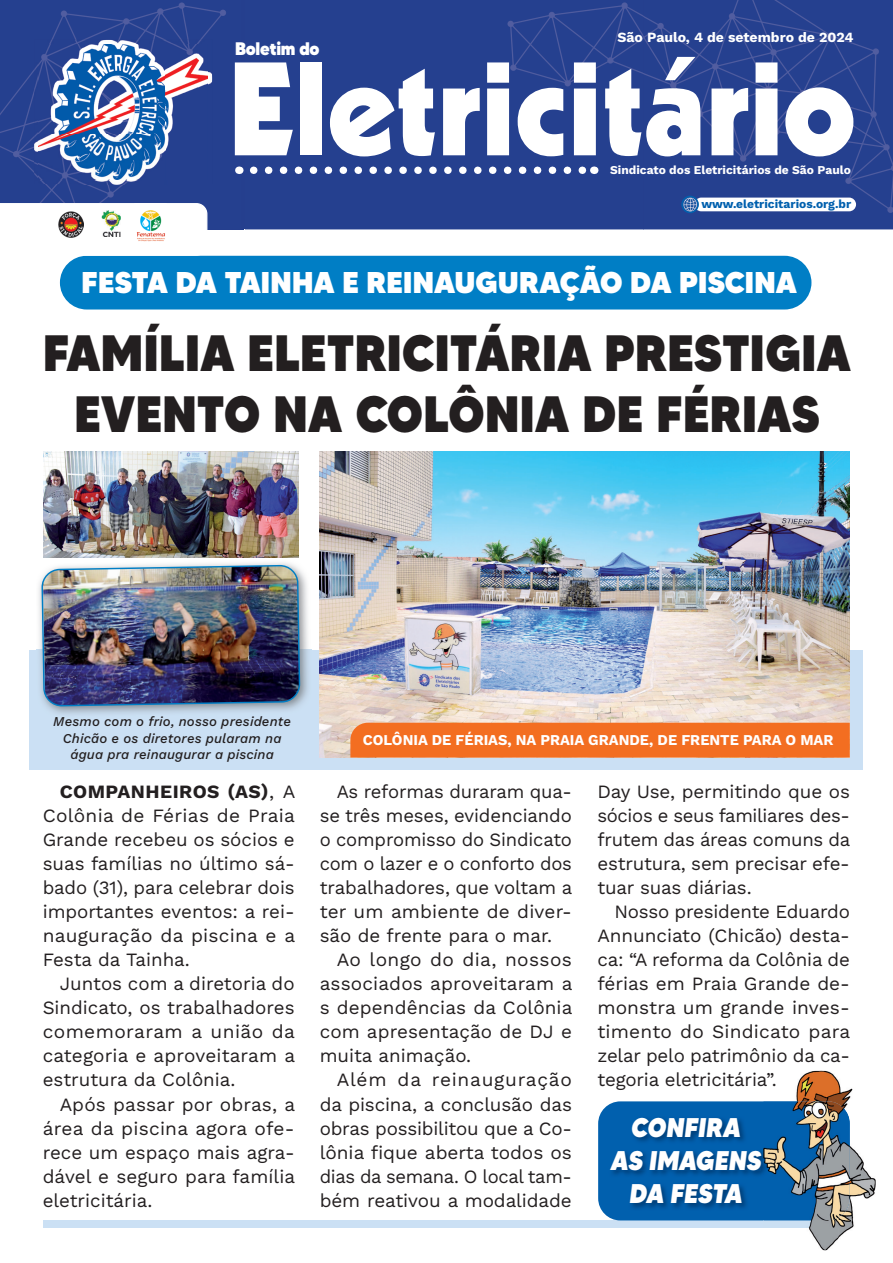
<style>
.page{position:relative;width:893px;height:1263px;background:#fff}
.page>*{position:absolute;margin:0;border:0;box-sizing:border-box;transform-origin:0 0}
.t1{font:129.9px "Geometric 231 BT Heavy C";letter-spacing:-.01em;color:#fff}
.t2{font:900 51px/61.2px "MADETOMMY";letter-spacing:.01em;color:#231f20;text-align:center;scale:.9 1}
.t3{font:900 30px "MADETOMMY";color:#fff;scale:.95 1}
.t4{font:900 27px/33px "MADETOMMY";color:#fff;text-align:center;scale:.88 1}
.t5{font:18.75px/24px "Work Sans";color:#231f20;text-align:justify}
.t6{font:900 18.15px "MADETOMMY";letter-spacing:-.015em;color:#fff;scale:.92 1}
.t7{font:700 15px "Work Sans";color:#fff}
.t8{font:700 14.1px "Work Sans";color:#fff}
.t9{font:italic 500 13.5px/16.5px "Work Sans";letter-spacing:.015em;color:#231f20;text-align:center}
.t10{font:700 12px "Work Sans";color:#fff}
.t11{font:700 12px "Work Sans";color:#0160ae}
.s1{font-weight:700}
</style>
<div class="page">
<div style="left:30px;top:650px;width:833px;height:120px;background:#cbe0f4"></div>
<div style="left:43px;top:1220px;width:808px;height:8px;background:#cbe0f4"></div>
<div style="left:598px;top:1101px;width:252px;height:119px;background:#0160ae;border-radius:22px"></div>
<img style="left:612px;top:1118px;width:151px;height:91px">
<img style="left:612px;top:1151px;width:151px;height:20px">
<img style="left:207px;top:229px;width:37px;height:1px">
<img style="left:796px;top:1071px;width:57px;height:30px">
<img style="left:838px;top:1147px;width:38px;height:92px">
<img style="left:809px;top:1228px;width:29px;height:22px">
<img style="left:763px;top:1101px;width:88px;height:127px">
<div style="left:60px;top:256px;width:751px;height:53px;background:#007ec5;border-radius:27px"></div>
<img style="left:0;top:0;width:242px;height:229px">
<img style="left:590px;top:229px;width:241px;height:1px">
<svg style="left:403px;top:229px;width:22px;height:1px"></svg>
<svg style="left:466px;top:229px;width:20px;height:1px"></svg>
<div style="left:245px;top:0;width:648px;height:229px;background:#25408f"></div>
<svg style="left:0;top:203px;width:207px;height:53px"></svg>
<img style="left:102px;top:211px;width:18px;height:26px">
<img style="left:34px;top:40px;width:178px;height:48px">
<img style="left:34px;top:88px;width:44px;height:96px">
<img style="left:168px;top:88px;width:44px;height:96px">
<img style="left:78px;top:180px;width:90px;height:4px">
<img style="left:38px;top:44px;width:170px;height:136px">
<svg style="left:254px;top:167px;width:332px;height:7px"></svg>
<div style="left:694px;top:198px;width:162px;height:13px;background:#fff;border-radius:7px"></div>
<img style="left:682px;top:196px;width:13px;height:16px">
<svg style="left:694px;top:200px;width:2px;height:9px"></svg>
<div style="left:681px;top:196px;width:18px;height:17px;border:2px solid #0160ae;border-radius:50%"></div>
<img style="left:319px;top:451px;width:531px;height:306px">
<img style="left:43px;top:451px;width:255px;height:106px">
<div style="left:350px;top:723px;width:500px;height:34px;background:#f36e21"></div>
<img style="left:36px;top:562px;width:275px;height:152px">
<img style="left:41px;top:565px;width:260px;height:141px">
<p class="t8" style="left:617px;top:27px;width:238px">São Paulo, 4 de setembro de 2024</p>
<p class="t6" style="left:235px;top:37px;width:93px">Boletim do</p>
<h1 class="t1" style="left:227px;top:30px;width:631px">Eletricitário</h1>
<p class="t10" style="left:610px;top:161px;width:242px">Sindicato dos Eletricitários de São Paulo</p>
<p class="t11" style="left:701px;top:195px;width:151px">www.eletricitarios.org.br</p>
<h3 class="t3" style="left:82px;top:263px;width:754px">FESTA DA TAINHA E REINAUGURAÇÃO DA PISCINA</h3>
<h2 class="t2" style="left:43px;top:322px;width:899px">FAMÍLIA ELETRICITÁRIA PRESTIGIA<br>EVENTO NA COLÔNIA DE FÉRIAS</h2>
<p class="t9" style="left:53px;top:712px;width:239px">Mesmo com o frio, nosso presidente<br>Chicão e os diretores pularam na água pra reinaugurar a piscina</p>
<p class="t5" style="left:43px;top:779px;width:254px;text-indent:17px"><span class="s1">COMPANHEIROS (AS)</span>, A Colônia de Férias de Praia Grande recebeu os sócios e suas famílias no último sá&shy;bado (31), para celebrar dois importantes eventos: a rei&shy;nauguração da piscina e a Festa da Tainha.</p>
<p class="t5" style="left:43px;top:971px;width:254px;text-indent:17px">Juntos com a diretoria do Sindicato, os trabalhadores comemoraram a união da categoria e aproveitaram a estrutura da Colônia.</p>
<p class="t5" style="left:43px;top:1091px;width:254px;text-indent:17px">Após passar por obras, a área da piscina agora ofe&shy;rece um espaço mais agra&shy;dável e seguro para família eletricitária.</p>
<p class="t7" style="left:363px;top:728px;width:472px">COLÔNIA DE FÉRIAS, NA PRAIA GRANDE, DE FRENTE PARA O MAR</p>
<p class="t5" style="left:320px;top:779px;width:254px;text-indent:17px">As reformas duraram qua&shy;se três meses, evidenciando o compromisso do Sindicato com o lazer e o conforto dos trabalhadores, que voltam a ter um ambiente de diver&shy;são de frente para o mar.</p>
<p class="t5" style="left:320px;top:947px;width:254px;text-indent:17px">Ao longo do dia, nossos associados aproveitaram a s dependências da Colônia com apresentação de DJ e muita animação.</p>
<p class="t5" style="left:320px;top:1067px;width:254px;text-indent:17px">Além da reinauguração da piscina, a conclusão das obras possibilitou que a Co&shy;lônia fique aberta todos os dias da semana. O local tam&shy;bém reativou a modalidade</p>
<p class="t5" style="left:597px;top:779px;width:255px">Day Use, permitindo que os sócios e seus familiares des&shy;frutem das áreas comuns da estrutura, sem precisar efe&shy;tuar suas diárias.</p>
<p class="t5" style="left:597px;top:899px;width:254px;text-indent:17px">Nosso presidente Eduardo Annunciato (Chicão) desta&shy;ca: “A reforma da Colônia de férias em Praia Grande de&shy;monstra um grande inves&shy;timento do Sindicato para zelar pelo patrimônio da ca&shy;tegoria eletricitária”.</p>
<h3 class="t4" style="left:610px;top:1111px;width:177px">CONFIRA<br>AS IMAGENS<br>DA FESTA</h3>
</div>
